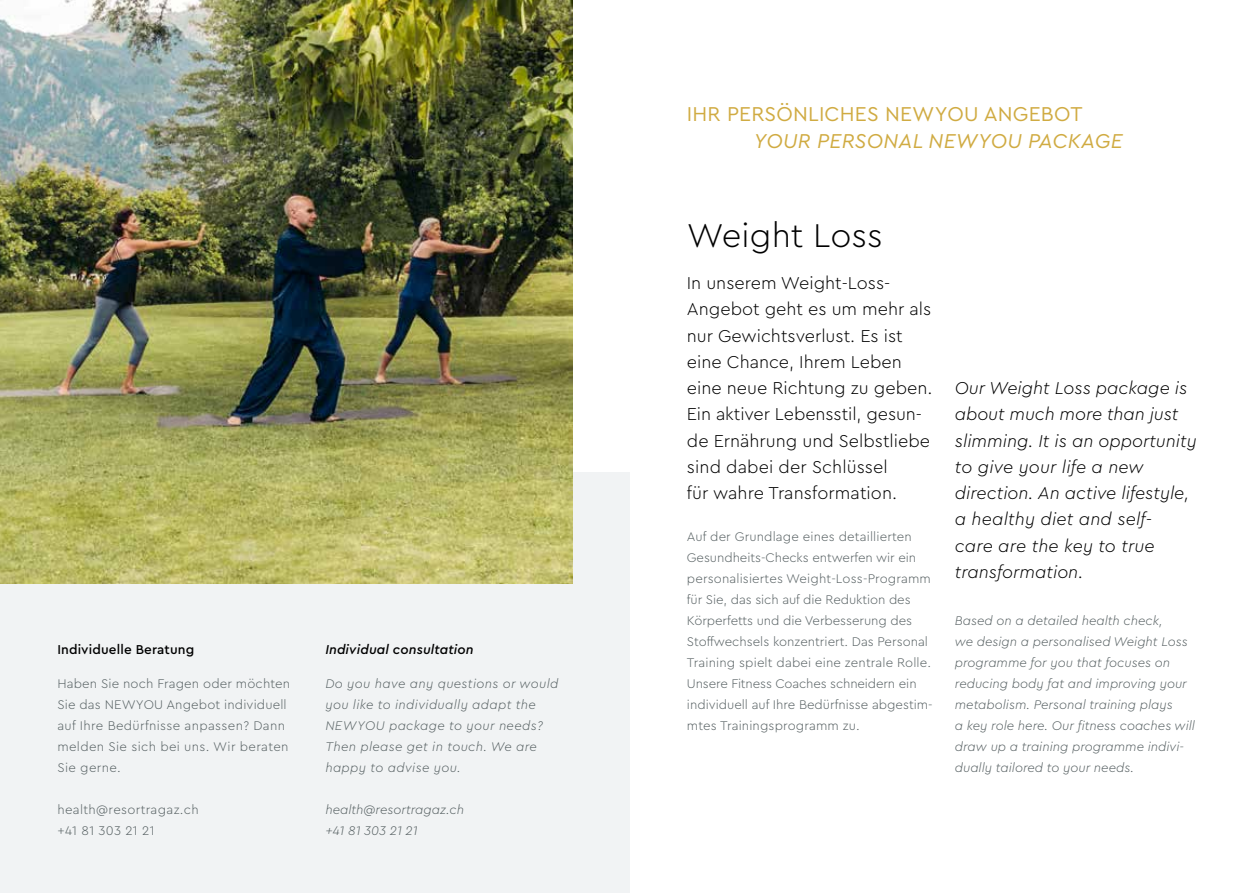
<style>
.page{position:relative;width:1259px;height:893px;background:#fff}
.page>*{position:absolute;margin:0;border:0;box-sizing:border-box;transform-origin:0 0}
.t1{font:300 34.5px "Cera Pro";color:#000}
.t2{font:21px "Cera Pro";letter-spacing:.01em;color:#d0ab42}
.t3{font:italic 21px "Cera Pro";letter-spacing:.01em;color:#d0ab42}
.t4{font:300 18px/26.2px "Cera Pro";color:#000}
.t5{font:italic 300 18px/26.2px "Cera Pro";color:#000}
.t6{font:italic 500 13.5px "Cera Pro";letter-spacing:.01em;color:#000}
.t7{font:500 13.5px "Cera Pro";letter-spacing:.01em;color:#000}
.t8{font:300 13.2px/21px "Cera Pro";letter-spacing:.01em;color:#555f61}
.t9{font:italic 300 13.2px/21px "Cera Pro";color:#555f61}
.t10{font:italic 300 13.2px/21px "Cera Pro";letter-spacing:.025em;color:#555f61}
</style>
<div class="page">
<div style="left:0;top:472px;width:629px;height:421px;background:#f1f3f4"></div>
<img style="left:0;top:0;width:572px;height:583px">
<p class="t7" style="left:57px;top:640px;width:138px">Individuelle Beratung</p>
<p class="t8" style="left:57px;top:673px;width:234px">Haben Sie noch Fragen oder möchten<br>Sie das NEWYOU Angebot individuell auf Ihre Bedürfnisse anpassen? Dann melden Sie sich bei uns. Wir beraten<br>Sie gerne.</p>
<p class="t8" style="left:57px;top:799px;width:143px">health@resortragaz.ch +41 81 303 21 21</p>
<p class="t6" style="left:325px;top:640px;width:150px">Individual consultation</p>
<p class="t10" style="left:325px;top:673px;width:234px">Do you have any questions or would you like to individually adapt the<br>NEWYOU package to your needs?<br>Then please get in touch. We are happy to advise you.</p>
<p class="t9" style="left:325px;top:799px;width:140px">health@resortragaz.ch +41 81 303 21 21</p>
<h2 class="t2" style="left:687px;top:100px;width:397px">IHR PERSÖNLICHES NEWYOU ANGEBOT</h2>
<h2 class="t3" style="left:754px;top:127px;width:370px">YOUR PERSONAL NEWYOU PACKAGE</h2>
<h1 class="t1" style="left:687px;top:213px;width:197px">Weight Loss</h1>
<p class="t4" style="left:687px;top:269px;width:247px">In unserem Weight-Loss-<br>Angebot geht es um mehr als nur Gewichtsverlust. Es ist eine Chance, Ihrem Leben eine neue Richtung zu geben.<br>Ein aktiver Lebensstil, gesun&shy;de Ernährung und Selbstliebe sind dabei der Schlüssel<br>für wahre Transformation.</p>
<p class="t8" style="left:687px;top:526px;width:246px">Auf der Grundlage eines detaillierten Gesundheits-Checks entwerfen wir ein personalisiertes Weight-Loss-Programm für Sie, das sich auf die Reduktion des Körperfetts und die Verbesserung des Stoffwechsels konzentriert. Das Personal Training spielt dabei eine zentrale Rolle.<br>Unsere Fitness Coaches schneidern ein individuell auf Ihre Bedürfnisse abgestim&shy;mtes Trainingsprogramm zu.</p>
<h3 class="t5" style="left:955px;top:374px;width:243px">Our Weight Loss package is about much more than just slimming. It is an opportunity to give your life a new direction. An active lifestyle, a healthy diet and self-<br>care are the key to true transformation.</h3>
<p class="t9" style="left:955px;top:610px;width:242px">Based on a detailed health check,<br>we design a personalised Weight Loss programme for you that focuses on reducing body fat and improving your metabolism. Personal training plays<br>a key role here. Our fitness coaches will draw up a training programme indivi&shy;dually tailored to your needs.</p>
</div>
